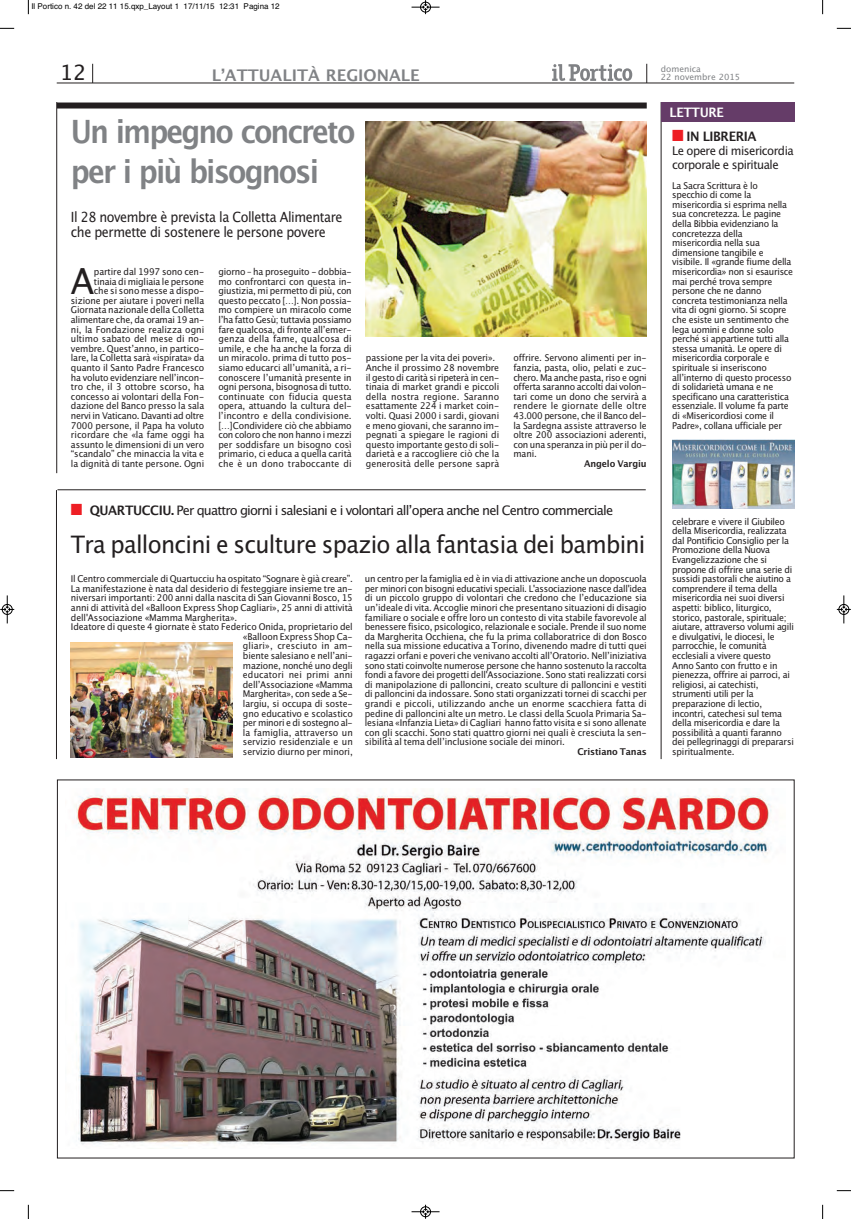
<style>
.page{position:relative;width:851px;height:1219px;background:#fff}
.page>*{position:absolute;margin:0;border:0;box-sizing:border-box;transform-origin:0 0}
.t1{font:35.9px "Lucida Grande";color:#231f20;scale:.95 1}
.t2{font:700 32px/40px "Lucida Grande";letter-spacing:-.065em;color:#808285;scale:.9 1}
.t3{font:24px "Lucida Grande";letter-spacing:-.03em;color:#231f20;scale:.95 1}
.t4{font:21px "Lucida Grande";color:#231f20}
.t5{font:700 16px "Lucida Grande";color:#808285}
.t6{font:14px/15px "Lucida Grande";letter-spacing:-.03em;color:#231f20;scale:.9 1}
.t7{font:13px "Lucida Grande";letter-spacing:-.065em;color:#231f20}
.t8{font:700 13px "Lucida Grande";letter-spacing:-.035em;color:#231f20;scale:.95 1}
.t9{font:700 13px "Lucida Grande";letter-spacing:-.035em;color:#fff;scale:.95 1}
.t10{font:12px/14px "Lucida Grande";letter-spacing:-.045em;color:#231f20;scale:.95 1}
.t11{font:9.3px/9.6px "Lucida Grande";letter-spacing:-.02em;color:#231f20;text-align:justify;scale:.95 1}
.t12{font:9.3px "Lucida Grande";letter-spacing:.015em;color:#231f20;scale:.95 1}
.t13{font:700 9.3px "Lucida Grande";letter-spacing:-.015em;color:#231f20;scale:.95 1}
.t14{font:9.3px "Lucida Grande";letter-spacing:.005em;color:#231f20;scale:.95 1}
.t15{font:8.5px "Lucida Grande";color:#808285}
.t16{font:8px "Helvetica";color:#000}
.s1{color:#ee1e24}
.s2{font-weight:700}
</style>
<div class="page">
<img style="left:366px;top:122px;width:280px;height:215px">
<hr style="left:56px;top:102px;width:1px;height:371px;background:#231f20">
<hr style="left:660px;top:102px;width:1px;height:657px;background:#231f20">
<div style="left:661px;top:102px;width:133px;height:20px;background:#653c68"></div>
<div style="left:672px;top:437px;width:122px;height:72px;background:linear-gradient(to right,#d8e4ee,#d7e4ee)"></div>
<img style="left:672px;top:440px;width:122px;height:69px">
<svg style="left:646px;top:64px;width:1px;height:19px"></svg>
<hr style="left:57px;top:83px;width:737px;height:1px;background:#231f20">
<svg style="left:552px;top:64px;width:80px;height:17px"></svg>
<svg style="left:92px;top:64px;width:1px;height:19px"></svg>
<div style="left:57px;top:103px;width:589px;height:6px;background:#231f20"></div>
<img style="left:75px;top:788px;width:697px;height:357px">
<hr style="left:57px;top:489px;width:588px;height:1px;background:#231f20">
<hr style="left:56px;top:490px;width:1px;height:269px;background:#231f20">
<img style="left:71px;top:642px;width:162px;height:115px">
<svg style="left:28px;top:0;width:1px;height:14px"></svg>
<svg style="left:0;top:28px;width:14px;height:1px"></svg>
<svg style="left:822px;top:0;width:1px;height:14px"></svg>
<svg style="left:836px;top:28px;width:14px;height:1px"></svg>
<svg style="left:28px;top:1205px;width:1px;height:14px"></svg>
<svg style="left:0;top:1190px;width:14px;height:1px"></svg>
<svg style="left:822px;top:1205px;width:1px;height:14px"></svg>
<svg style="left:836px;top:1190px;width:14px;height:1px"></svg>
<svg style="left:411px;top:0;width:28px;height:14px"></svg>
<svg style="left:411px;top:1205px;width:28px;height:14px"></svg>
<svg style="left:0;top:595px;width:14px;height:28px"></svg>
<svg style="left:836px;top:595px;width:14px;height:28px"></svg>
<p class="t16" style="left:31px;top:2px;width:250px">Il Portico n. 42 del 22 11 15.qxp_Layout 1 17/11/15 12:31 Pagina 12</p>
<h3 class="t4" style="left:60px;top:61px;width:28px">12</h3>
<p class="t15" style="left:660px;top:64px;width:42px">domenica</p>
<h3 class="t5" style="left:212px;top:66px;width:209px">l’attualità regionale</h3>
<p class="t15" style="left:660px;top:72px;width:81px">22 novembre 2015</p>
<h2 class="t2" style="left:71px;top:112px;width:317px">un impegno concreto per i più bisognosi</h2>
<h3 class="t6" style="left:71px;top:210px;width:303px">Il 28 novembre è prevista la Colletta Alimentare che permette di sostenere le persone povere</h3>
<p class="t11" style="left:71px;top:267px;width:142px;text-align:right">partire dal 1997 sono cen&shy;tinaia di migliaia le persone<br>che si sono messe a dispo&shy;sizione per aiutare i poveri nella<br>Giornata nazionale della Colletta alimentare che, da oramai 19 an&shy;ni, la Fondazione realizza ogni ultimo sabato del mese di no&shy;vembre. Quest’anno, in partico&shy;lare, la Colletta sarà «ispirata» da quanto il Santo Padre Francesco ha voluto evidenziare nell’incon&shy;tro che, il 3 ottobre scorso, ha concesso ai volontari della Fon&shy;dazione del Banco presso la sala nervi in vaticano. Davanti ad oltre<br>7000 persone, il Papa ha voluto ricordare che «la fame oggi ha assunto le dimensioni di un vero “scandalo” che minaccia la vita e la dignità di tante persone. ogni</p>
<p class="t11" style="left:218px;top:267px;width:142px">giorno – ha proseguito - dobbia&shy;mo confrontarci con questa in&shy;giustizia, mi permetto di più, con questo peccato […]. Non possia&shy;mo compiere un miracolo come l’ha fatto Gesù; tuttavia possiamo fare qualcosa, di fronte all’emer&shy;genza della fame, qualcosa di umile, e che ha anche la forza di un miracolo. prima di tutto pos&shy;siamo educarci all’umanità, a ri&shy;conoscere l’umanità presente in ogni persona, bisognosa di tutto. continuate con fiducia questa opera, attuando la cultura del&shy;l’incontro e della condivisione. […]Condividere ciò che abbiamo con coloro che non hanno i mezzi per soddisfare un bisogno così primario, ci educa a quella carità che è un dono traboccante di</p>
<h1 class="t1" style="left:71px;top:261px;width:26px">A</h1>
<p class="t11" style="left:366px;top:353px;width:142px;text-align:left">passione per la vita dei poveri».<br>Anche il prossimo 28 novembre il gesto di carità si ripeterà in cen&shy;tinaia di market grandi e piccoli della nostra regione. Saranno esattamente 224 i market coin&shy;volti. Quasi 2000 i sardi, giovani e meno giovani, che saranno im&shy;pegnati a spiegare le ragioni di questo importante gesto di soli&shy;darietà e a raccogliere ciò che la generosità delle persone saprà</p>
<p class="t11" style="left:513px;top:353px;width:142px">offrire. Servono alimenti per in&shy;fanzia, pasta, olio, pelati e zuc&shy;chero. Ma anche pasta, riso e ogni offerta saranno accolti dai volon&shy;tari come un dono che servirà a rendere le giornate delle oltre 43.000 persone, che il Banco del&shy;la Sardegna assiste attraverso le oltre 200 associazioni aderenti, con una speranza in più per il do&shy;mani.</p>
<p class="t13" style="left:584px;top:458px;width:67px">angelo vargiu</p>
<h3 class="t7" style="left:71px;top:503px;width:543px"><span class="s1">■</span> <span class="s2">Quartucciu.</span> Per quattro giorni i salesiani e i volontari all’opera anche nel Centro commerciale</h3>
<h3 class="t3" style="left:71px;top:531px;width:606px">Tra palloncini e sculture spazio alla fantasia dei bambini</h3>
<p class="t11" style="left:71px;top:574px;width:298px">Il Centro commerciale di Quartucciu ha ospitato “Sognare è già creare”.</p>
<p class="t11" style="left:71px;top:584px;width:298px">La manifestazione è nata dal desiderio di festeggiare insieme tre an-</p>
<p class="t11" style="left:71px;top:593px;width:298px">niversari importanti: 200 anni dalla nascita di San Giovanni Bosco, 15</p>
<p class="t11" style="left:71px;top:603px;width:298px">anni di attività del «Balloon express Shop Cagliari», 25 anni di attività</p>
<p class="t11" style="left:71px;top:613px;width:177px">dell'Associazione «Mamma Margherita».</p>
<p class="t11" style="left:71px;top:622px;width:298px">Ideatore di queste 4 giornate è stato Federico onida, proprietario del</p>
<p class="t11" style="left:243px;top:632px;width:117px">«Balloon express Shop Ca-</p>
<p class="t12" style="left:243px;top:641px;width:117px">gliari», cresciuto in am-</p>
<p class="t11" style="left:243px;top:651px;width:117px">biente salesiano e nell’ani-</p>
<p class="t11" style="left:243px;top:661px;width:117px">mazione, nonché uno degli</p>
<p class="t12" style="left:243px;top:670px;width:117px">educatori nei primi anni</p>
<p class="t11" style="left:243px;top:680px;width:117px">dell’Associazione «Mamma</p>
<p class="t11" style="left:243px;top:689px;width:117px">Margherita», con sede a Se-</p>
<p class="t11" style="left:243px;top:699px;width:117px">largiu, si occupa di soste-</p>
<p class="t11" style="left:243px;top:709px;width:117px">gno educativo e scolastico</p>
<p class="t11" style="left:243px;top:718px;width:117px">per minori e di sostegno al-</p>
<p class="t14" style="left:243px;top:727px;width:117px">la famiglia, attraverso un</p>
<p class="t11" style="left:243px;top:737px;width:117px">servizio residenziale e un</p>
<p class="t11" style="left:243px;top:747px;width:117px">servizio diurno per minori,</p>
<p class="t11" style="left:365px;top:574px;width:298px">un centro per la famiglia ed è in via di attivazione anche un doposcuola per minori con bisogni educativi speciali. L'associazione nasce dall'idea di un piccolo gruppo di volontari che credono che l’educazione sia un’ideale di vita. Accoglie minori che presentano situazioni di disagio familiare o sociale e offre loro un contesto di vita stabile favorevole al benessere fisico, psicologico, relazionale e sociale. Prende il suo nome da Margherita occhiena, che fu la prima collaboratrice di don Bosco nella sua missione educativa a Torino, divenendo madre di tutti quei ragazzi orfani e poveri che venivano accolti all’oratorio. Nell’iniziativa sono stati coinvolte numerose persone che hanno sostenuto la raccolta fondi a favore dei progetti dell'Associazione. Sono stati realizzati corsi di manipolazione di palloncini, creato sculture di palloncini e vestiti di palloncini da indossare. Sono stati organizzati tornei di scacchi per grandi e piccoli, utilizzando anche un enorme scacchiera fatta di pedine di palloncini alte un metro. Le classi della Scuola Primaria Sa&shy;lesiana «Infanzia Lieta» di Cagliari hanno fatto visita e si sono allenate con gli scacchi. Sono stati quattro giorni nei quali è cresciuta la sen&shy;sibilità al tema dell’inclusione sociale dei minori.</p>
<p class="t13" style="left:577px;top:746px;width:74px">cristiano tanas</p>
<h3 class="t9" style="left:669px;top:105px;width:59px">letture</h3>
<h3 class="t8" style="left:672px;top:128px;width:90px"><span class="s1">■</span> in libreria</h3>
<p class="t10" style="left:672px;top:143px;width:129px">Le opere di misericordia corporale e spirituale</p>
<p class="t11" style="left:672px;top:181px;width:129px;text-align:left">La Sacra Scrittura è lo specchio di come la misericordia si esprima nella sua concretezza. Le pagine della Bibbia evidenziano la concretezza della misericordia nella sua dimensione tangibile e visibile. Il «grande fiume della misericordia» non si esaurisce mai perché trova sempre persone che ne danno concreta testimonianza nella vita di ogni giorno. Si scopre che esiste un sentimento che lega uomini e donne solo perché si appartiene tutti alla stessa umanità. Le opere di misericordia corporale e spirituale si inseriscono all’interno di questo processo di solidarietà umana e ne specificano una caratteristica essenziale. Il volume fa parte di «Misericordiosi come il<br>Padre», collana ufficiale per</p>
<p class="t11" style="left:672px;top:517px;width:130px;text-align:left">celebrare e vivere il Giubileo della Misericordia, realizzata dal Pontificio Consiglio per la<br>Promozione della Nuova evangelizzazione che si propone di offrire una serie di sussidi pastorali che aiutino a comprendere il tema della misericordia nei suoi diversi aspetti: biblico, liturgico, storico, pastorale, spirituale; aiutare, attraverso volumi agili e divulgativi, le diocesi, le parrocchie, le comunità ecclesiali a vivere questo<br>Anno Santo con frutto e in pienezza, offrire ai parroci, ai religiosi, ai catechisti, strumenti utili per la preparazione di lectio, incontri, catechesi sul tema della misericordia e dare la possibilità a quanti faranno dei pellegrinaggi di prepararsi spiritualmente.</p>
</div>
